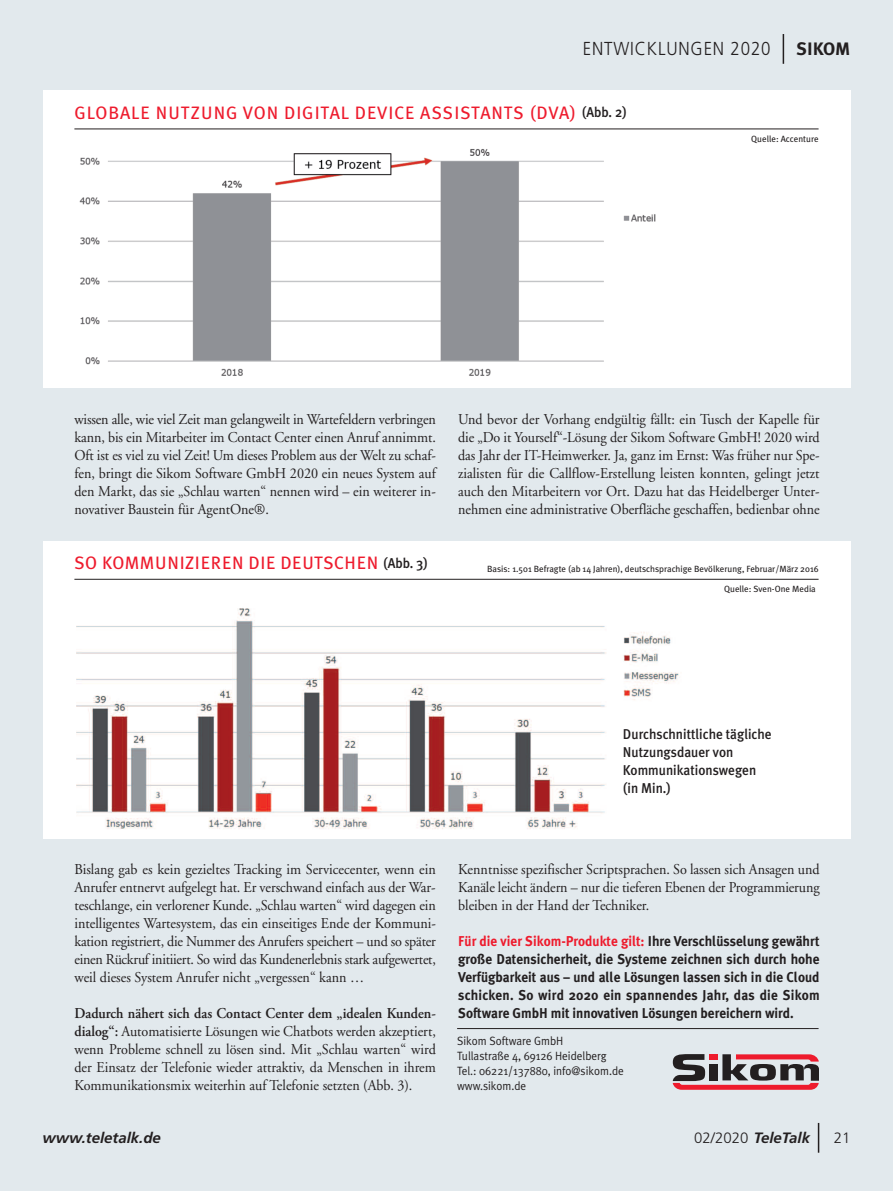
<style>
.page{position:relative;width:893px;height:1191px;background:#e2e9ed}
.page>*{position:absolute;margin:0;border:0;box-sizing:border-box;transform-origin:0 0}
.t1{font:300 18.75px "Frutiger";letter-spacing:.05em;color:#231f20;scale:.9 1}
.t2{font:18px "Meta Plus Book Caps";letter-spacing:.05em;color:#ee1b2d}
.t3{font:18px "Meta Plus Book Caps";letter-spacing:.03em;color:#ee1b2d}
.t4{font:700 18px "Meta Plus";color:#231f20}
.t5{font:15px/18px "Adobe Garamond";color:#231f20;text-align:justify;scale:.94 1}
.t6{font:600 15px "Adobe Garamond Pro";color:#231f20;scale:.94 1}
.t7{font:italic 700 15px "Frutiger";color:#231f20}
.t8{font:300 15px "Frutiger";color:#231f20}
.t9{font:700 14.25px/18px "Meta Plus";color:#231f20;text-align:justify;scale:.94 1}
.t10{font:500 14.25px/18px "Meta Plus";color:#231f20;scale:.94 1}
.t11{font:12px/15px "Meta Plus Normal";color:#231f20;scale:.94 1}
.t12{font:9px/19.4px "Meta Plus";color:#231f20}
.s1{font-family:"Meta Plus";font-weight:500;font-size:14.25px;color:#231f20}
.s2{font-family:"Adobe Garamond Pro";font-weight:600}
.s3{color:#ee1b2d}
.s4{font-weight:300;font-style:normal}
</style>
<div class="page">
<div style="left:43px;top:90px;width:807px;height:298px;background:#fff"></div>
<div style="left:43px;top:541px;width:807px;height:298px;background:#fff"></div>
<hr style="left:783px;top:34px;width:1px;height:30px;background:#231f20">
<svg style="left:818px;top:1123px;width:1px;height:29px"></svg>
<hr style="left:457px;top:1028px;width:362px;height:1px;background:#231f20">
<svg style="left:673px;top:1054px;width:146px;height:35px"></svg>
<hr style="left:74px;top:129px;width:745px;height:1px;background:#231f20">
<img style="left:79px;top:149px;width:577px;height:227px">
<hr style="left:74px;top:579px;width:745px;height:1px;background:#231f20">
<img style="left:76px;top:608px;width:603px;height:221px">
<p class="t1" style="left:583px;top:41px;width:210px">ENTWICKLUNGEN 2020</p>
<p class="t4" style="left:796px;top:38px;width:55px">SIKOM</p>
<p class="t2" style="left:74px;top:102px;width:554px">GLOBALE NUTZUNG VON DIGITAL DEVICE ASSISTANTS (DVA) <span class="s1">(Abb. 2)</span></p>
<p class="t12" style="left:751px;top:129px;width:69px">Quelle: Accenture</p>
<p class="t5" style="left:74px;top:411px;width:386px">wissen alle, wie viel Zeit man gelangweilt in Wartefeldern verbringen kann, bis ein Mitarbeiter im Contact Center einen Anruf annimmt.<br>Oft ist es viel zu viel Zeit! Um dieses Problem aus der Welt zu schaf&shy;fen, bringt die Sikom Software GmbH 2020 ein neues System auf den Markt, das sie „Schlau warten“ nennen wird – ein weiterer in&shy;novativer Baustein für AgentOne®.</p>
<p class="t3" style="left:74px;top:552px;width:355px">SO KOMMUNIZIEREN DIE DEUTSCHEN <span class="s1">(Abb. 3)</span></p>
<p class="t5" style="left:458px;top:411px;width:386px">Und bevor der Vorhang endgültig fällt: ein Tusch der Kapelle für die „Do it Yourself“-Lösung der Sikom Software GmbH! 2020 wird das Jahr der IT-Heimwerker. Ja, ganz im Ernst: Was früher nur Spe&shy;zialisten für die Callflow-Erstellung leisten konnten, gelingt jetzt auch den Mitarbeitern vor Ort. Dazu hat das Heidelberger Unter&shy;nehmen eine administrative Oberfläche geschaffen, bedienbar ohne</p>
<p class="t12" style="left:724px;top:559px;width:96px;text-indent:-237px">Basis: 1.501 Befragte (ab 14 Jahren), deutschsprachige Bevölkerung, Februar/März 2016<br>Quelle: Sven-One Media</p>
<p class="t10" style="left:623px;top:725px;width:160px">Durchschnittliche tägliche<br>Nutzungsdauer von<br>Kommunikationswegen (in Min.)</p>
<p class="t5" style="left:74px;top:861px;width:386px">Bislang gab es kein gezieltes Tracking im Servicecenter, wenn ein Anrufer entnervt aufgelegt hat. Er verschwand einfach aus der War&shy;teschlange, ein verlorener Kunde. „Schlau warten“ wird dagegen ein intelligentes Wartesystem, das ein einseitiges Ende der Kommuni&shy;kation registriert, die Nummer des Anrufers speichert – und so später einen Rückruf initiiert. So wird das Kundenerlebnis stark aufgewertet, weil dieses System Anrufer nicht „vergessen“ kann …</p>
<p class="t6" style="left:74px;top:1007px;width:386px">Dadurch nähert sich das Contact Center dem „idealen Kunden-</p>
<p class="t5" style="left:74px;top:1023px;width:386px"><span class="s2">dialog“:</span> Automatisierte Lösungen wie Chatbots werden akzeptiert, wenn Probleme schnell zu lösen sind. Mit „Schlau warten“ wird der Einsatz der Telefonie wieder attraktiv, da Menschen in ihrem Kommunikationsmix weiterhin auf Telefonie setzten (Abb. 3).</p>
<p class="t5" style="left:458px;top:861px;width:386px">Kenntnisse spezifischer Scriptsprachen. So lassen sich Ansagen und Kanäle leicht ändern – nur die tieferen Ebenen der Programmierung bleiben in der Hand der Techniker.</p>
<p class="t9" style="left:458px;top:932px;width:386px"><span class="s3">Für die vier Sikom-Produkte gilt:</span> Ihre Verschlüsselung gewährt große Datensicherheit, die Systeme zeichnen sich durch hohe Verfügbarkeit aus – und alle Lösungen lassen sich in die Cloud schicken. So wird 2020 ein spannendes Jahr, das die Sikom Software GmbH mit innovativen Lösungen bereichern wird.</p>
<p class="t11" style="left:457px;top:1033px;width:179px">Sikom Software GmbH<br>Tullastraße 4, 69126 Heidelberg<br>Tel.: 06221/137880, info@sikom.de www.sikom.de</p>
<p class="t7" style="left:43px;top:1131px;width:120px">www.teletalk.de</p>
<p class="t7" style="left:694px;top:1131px;width:117px"><span class="s4">02/2020</span> TeleTalk</p>
<p class="t8" style="left:834px;top:1131px;width:18px">21</p>
</div>
